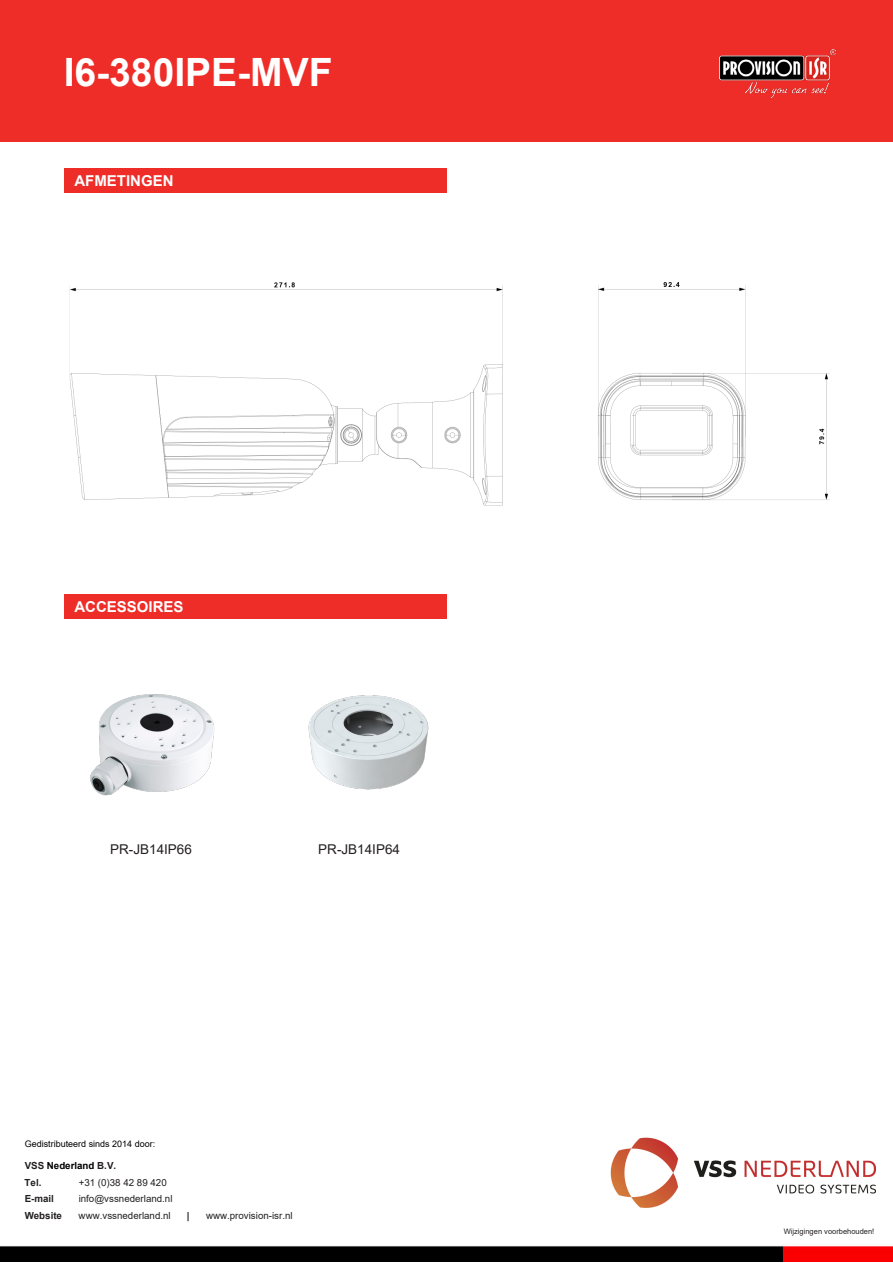
<style>
.page{position:relative;width:893px;height:1263px;background:#fff}
.page>*{position:absolute;margin:0;border:0;box-sizing:border-box;transform-origin:0 0}
.t1{font:700 39px "Arial";color:#fff}
.t2{font:700 15px "Arial";color:#fff}
.t3{font:700 15px "Arial";color:#fff}
.t4{font:13.5px "Arial";color:#231f20}
.t5{font:9.75px "Arial";color:#231f20}
.t6{font:700 9.75px/16.5px "Arial";color:#000}
.t7{font:9.75px "Arial";color:#231f20}
.t8{font:700 9.75px "Arial";color:#231f20}
.t9{font:9px "Arial";color:#000}
.t10{font:7.5px "Arial";color:#231f20}
.s1{font-style:inherit}
.s2{color:#231f20}
</style>
<div class="page">
<div style="left:0;top:0;width:893px;height:141px;background:#ee2d28"></div>
<img style="left:719px;top:50px;width:117px;height:47px">
<div style="left:64px;top:168px;width:382px;height:25px;background:#ee2d28"></div>
<div style="left:64px;top:594px;width:382px;height:25px;background:#ee2d28"></div>
<img style="left:69px;top:282px;width:760px;height:224px">
<img style="left:90px;top:694px;width:125px;height:102px">
<img style="left:308px;top:695px;width:121px;height:95px">
<img style="left:0;top:1164px;width:893px;height:98px">
<img style="left:610px;top:1137px;width:265px;height:72px">
<h1 class="t1" style="left:64px;top:46px;width:270px">I6-380IPE-MVF</h1>
<h2 class="t3" style="left:74px;top:170px;width:101px">AFMETINGEN</h2>
<h2 class="t2" style="left:74px;top:597px;width:111px">ACCESSO<span class="s1">I</span>RES</h2>
<h3 class="t4" style="left:110px;top:839px;width:83px">PR-JB14IP66</h3>
<h3 class="t4" style="left:318px;top:839px;width:83px">PR-JB14IP64</h3>
<p class="t9" style="left:25px;top:1138px;width:132px">Gedistributeerd sinds 2014 door:</p>
<p class="t6" style="left:25px;top:1158px;width:93px"><span class="s2">VSS</span> Nederland <span class="s2">B.V.<br></span><span class="s2">Tel.</span></p>
<p class="t5" style="left:79px;top:1175px;width:90px">+31 (0)38 42 89 42<span class="s1">0</span></p>
<p class="t8" style="left:25px;top:1192px;width:31px">E-mail</p>
<p class="t5" style="left:79px;top:1192px;width:95px">info@vssnederland.nl</p>
<p class="t8" style="left:25px;top:1208px;width:39px">Website</p>
<p class="t5" style="left:79px;top:1208px;width:94px">www.vssnederland.nl</p>
<p class="t8" style="left:187px;top:1208px;width:4px">|</p>
<p class="t7" style="left:206px;top:1208px;width:88px">www.provision-isr.nl</p>
<p class="t10" style="left:784px;top:1226px;width:92px">Wijzigingen voorbehouden!</p>
</div>
